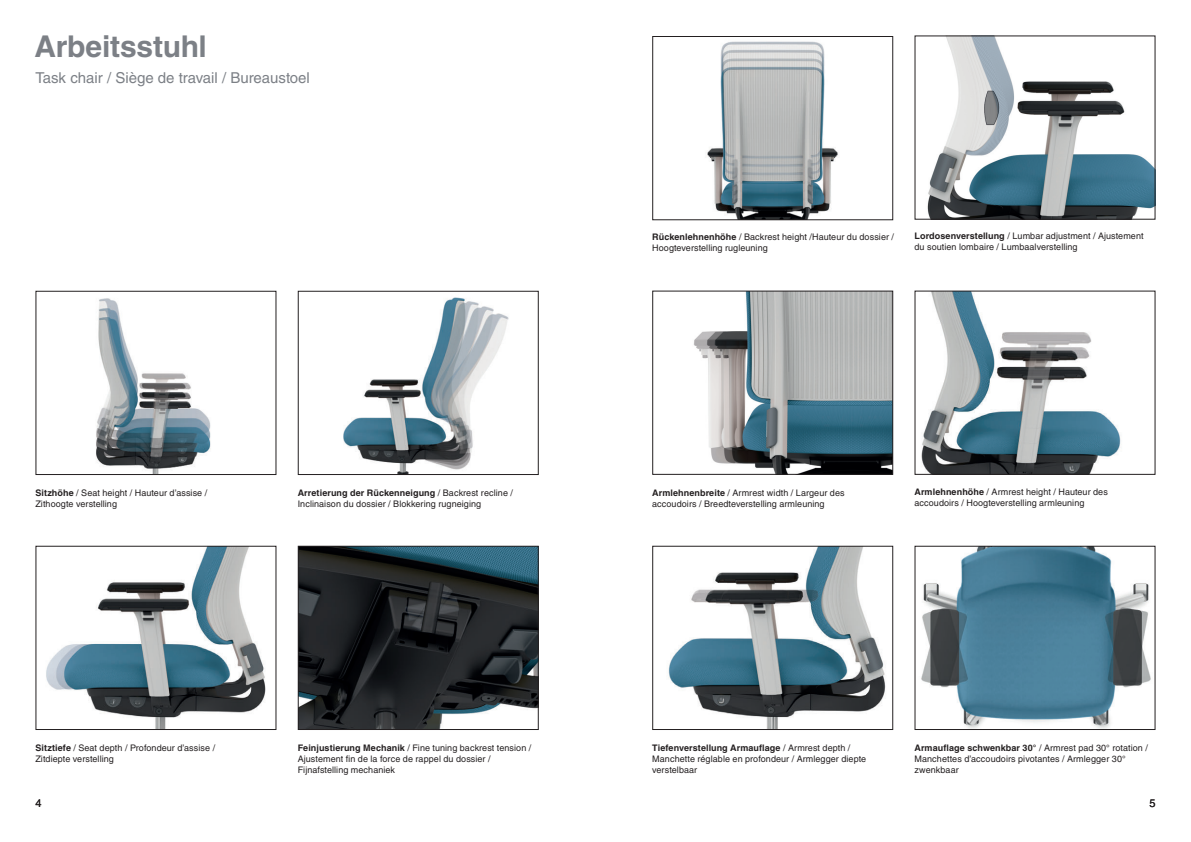
<style>
.page{position:relative;width:1191px;height:842px;background:#fff}
.page>*{position:absolute;margin:0;border:0;box-sizing:border-box;transform-origin:0 0}
.t1{font:700 30px "Helvetica LT Std";letter-spacing:-.01em;color:#7c8086}
.t2{font:15px "Helvetica LT Std";color:#7c8086}
.t3{font:11px "Helvetica LT Std";color:#231f20}
.t4{font:9px/11px "Helvetica LT Std";letter-spacing:.01em;color:#231f20}
.s1{font-weight:700}
</style>
<div class="page">
<img style="left:921px;top:293px;width:200px;height:180px">
<div style="left:914px;top:291px;width:241px;height:184px;border:1px solid #231f20"></div>
<img style="left:927px;top:37px;width:226px;height:181px">
<div style="left:914px;top:35px;width:241px;height:185px;border:1px solid #231f20"></div>
<img style="left:693px;top:293px;width:198px;height:180px">
<div style="left:652px;top:291px;width:241px;height:184px;border:1px solid #231f20"></div>
<img style="left:668px;top:548px;width:218px;height:180px">
<div style="left:652px;top:546px;width:241px;height:184px;border:1px solid #231f20"></div>
<img style="left:46px;top:548px;width:220px;height:180px">
<div style="left:35px;top:546px;width:241px;height:184px;border:1px solid #231f20"></div>
<img style="left:343px;top:297px;width:166px;height:176px">
<div style="left:298px;top:291px;width:241px;height:184px;border:1px solid #231f20"></div>
<img style="left:96px;top:298px;width:115px;height:175px">
<div style="left:35px;top:291px;width:241px;height:184px;border:1px solid #231f20"></div>
<img style="left:921px;top:548px;width:230px;height:180px">
<div style="left:914px;top:546px;width:241px;height:184px;border:1px solid #231f20"></div>
<img style="left:300px;top:548px;width:237px;height:180px">
<div style="left:298px;top:546px;width:241px;height:184px;border:1px solid #231f20"></div>
<img style="left:707px;top:41px;width:131px;height:177px">
<div style="left:652px;top:36px;width:241px;height:184px;border:1px solid #231f20"></div>
<h1 class="t1" style="left:34px;top:28px;width:174px">Arbeitsstuhl</h1>
<h2 class="t2" style="left:35px;top:69px;width:276px">Task chair / Siège de travail / Bureaustoel</h2>
<p class="t4" style="left:652px;top:232px;width:243px"><span class="s1">Rückenlehnenhöhe</span> / Backrest height /Hauteur du dossier /<br>Hoogteverstelling rugleuning</p>
<p class="t4" style="left:914px;top:231px;width:230px"><span class="s1">Lordosenverstellung</span> / Lumbar adjustment / Ajustement du soutien lombaire / Lumbaalverstelling</p>
<p class="t4" style="left:35px;top:487px;width:173px"><span class="s1">Sitzhöhe</span> / Seat height / Hauteur d’assise /<br>Zithoogte verstelling</p>
<p class="t4" style="left:298px;top:487px;width:217px"><span class="s1">Arretierung der Rückenneigung</span> / Backrest recline /<br>Inclinaison du dossier / Blokkering rugneiging</p>
<p class="t4" style="left:652px;top:487px;width:194px"><span class="s1">Armlehnenbreite</span> / Armrest width / Largeur des accoudoirs / Breedteverstelling armleuning</p>
<p class="t4" style="left:914px;top:487px;width:195px"><span class="s1">Armlehnenhöhe</span> / Armrest height / Hauteur des accoudoirs / Hoogteverstelling armleuning</p>
<p class="t4" style="left:35px;top:742px;width:181px"><span class="s1">Sitztiefe</span> / Seat depth / Profondeur d’assise /<br>Zitdiepte verstelling</p>
<p class="t4" style="left:298px;top:742px;width:235px"><span class="s1">Feinjustierung Mechanik</span> / Fine tuning backrest tension /<br>Ajustement fin de la force de rappel du dossier /<br>Fijnafstelling mechaniek</p>
<p class="t4" style="left:652px;top:742px;width:215px"><span class="s1">Tiefenverstellung Armauflage</span> / Armrest depth /<br>Manchette réglable en profondeur / Armlegger diepte verstelbaar</p>
<p class="t4" style="left:914px;top:742px;width:235px"><span class="s1">Armauflage schwenkbar 30°</span> / Armrest pad 30° rotation /<br>Manchettes d’accoudoirs pivotantes / Armlegger 30° zwenkbaar</p>
<p class="t3" style="left:35px;top:796px;width:8px">4</p>
<p class="t3" style="left:1149px;top:796px;width:8px">5</p>
</div>
